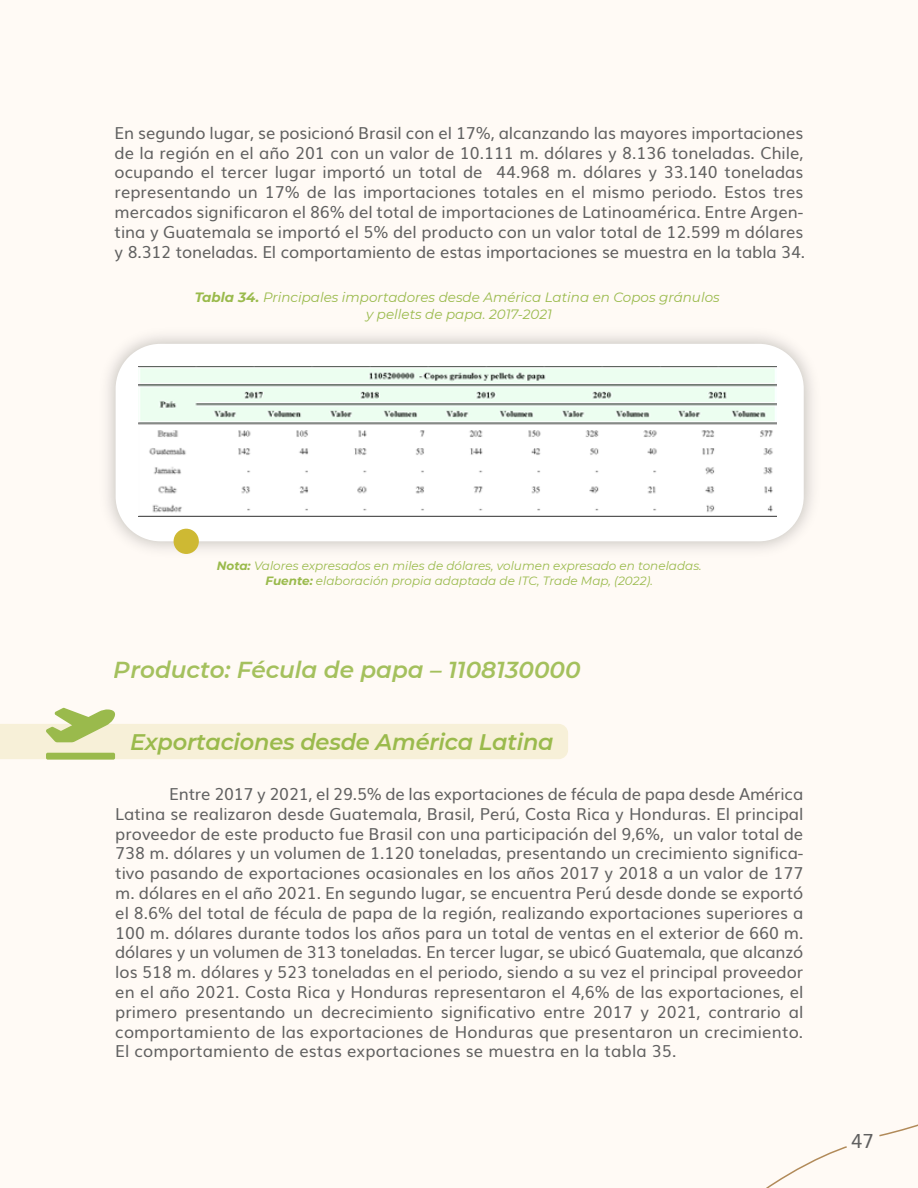
<style>
.page{position:relative;width:918px;height:1188px;background:#fffaf5}
.page>*{position:absolute;margin:0;border:0;box-sizing:border-box;transform-origin:0 0}
.t1{font:italic 600 23.1px "Montserrat";color:#9aba4c}
.t2{font:italic 600 22.5px "Montserrat";letter-spacing:-.01em;color:#9aba4c}
.t3{font:19.5px "Muli";color:#606060}
.t4{font:16.5px/19.8px "Muli";color:#606060;text-align:justify}
.t5{font:italic 13.5px/16.5px "Montserrat";color:#9aba4c;text-align:center}
.t6{font:italic 12px/15px "Montserrat";color:#9aba4c;text-align:center}
.s1{font-weight:700}
</style>
<div class="page">
<img style="left:108px;top:336px;width:704px;height:218px">
<div style="left:116px;top:344px;width:688px;height:197px;background:#fff;border-radius:45px"></div>
<div style="left:174px;top:529px;width:25px;height:25px;background:#ceb933;border-radius:50%"></div>
<img style="left:138px;top:366px;width:639px;height:150px">
<svg style="left:0;top:708px;width:568px;height:52px"></svg>
<svg style="left:766px;top:1146px;width:81px;height:42px"></svg>
<svg style="left:879px;top:1124px;width:39px;height:13px"></svg>
<p class="t4" style="left:115px;top:122px;width:692px">En segundo lugar, se posicionó Brasil con el 17%, alcanzando las mayores importaciones de la región en el año 201 con un valor de 10.111 m. dólares y 8.136 toneladas. Chile, ocupando el tercer lugar importó un total de 44.968 m. dólares y 33.140 toneladas representando un 17% de las importaciones totales en el mismo periodo. Estos tres mercados significaron el 86% del total de importaciones de Latinoamérica. Entre Argen&shy;tina y Guatemala se importó el 5% del producto con un valor total de 12.599 m dólares y 8.312 toneladas. El comportamiento de estas importaciones se muestra en la tabla 34.</p>
<p class="t5" style="left:195px;top:289px;width:527px"><span class="s1">Tabla 34.</span> Principales importadores desde América Latina en Copos gránulos y pellets de papa. 2017-2021</p>
<p class="t6" style="left:217px;top:557px;width:486px"><span class="s1">Nota:</span> Valores expresados en miles de dólares, volumen expresado en toneladas.<br><span class="s1">Fuente:</span> elaboración propia adaptada de ITC, Trade Map, (2022).</p>
<h1 class="t1" style="left:114px;top:653px;width:468px">Producto: Fécula de papa – 1108130000</h1>
<h2 class="t2" style="left:130px;top:726px;width:425px">Exportaciones desde América Latina</h2>
<p class="t4" style="left:115px;top:783px;width:690px;text-indent:54px">Entre 2017 y 2021, el 29.5% de las exportaciones de fécula de papa desde América Latina se realizaron desde Guatemala, Brasil, Perú, Costa Rica y Honduras. El principal proveedor de este producto fue Brasil con una participación del 9,6%, un valor total de 738 m. dólares y un volumen de 1.120 toneladas, presentando un crecimiento significa&shy;tivo pasando de exportaciones ocasionales en los años 2017 y 2018 a un valor de 177 m. dólares en el año 2021. En segundo lugar, se encuentra Perú desde donde se exportó el 8.6% del total de fécula de papa de la región, realizando exportaciones superiores a 100 m. dólares durante todos los años para un total de ventas en el exterior de 660 m. dólares y un volumen de 313 toneladas. En tercer lugar, se ubicó Guatemala, que alcanzó los 518 m. dólares y 523 toneladas en el periodo, siendo a su vez el principal proveedor en el año 2021. Costa Rica y Honduras representaron el 4,6% de las exportaciones, el primero presentando un decrecimiento significativo entre 2017 y 2021, contrario al comportamiento de las exportaciones de Honduras que presentaron un crecimiento.<br>El comportamiento de estas exportaciones se muestra en la tabla 35.</p>
<p class="t3" style="left:851px;top:1125px;width:25px">47</p>
</div>
